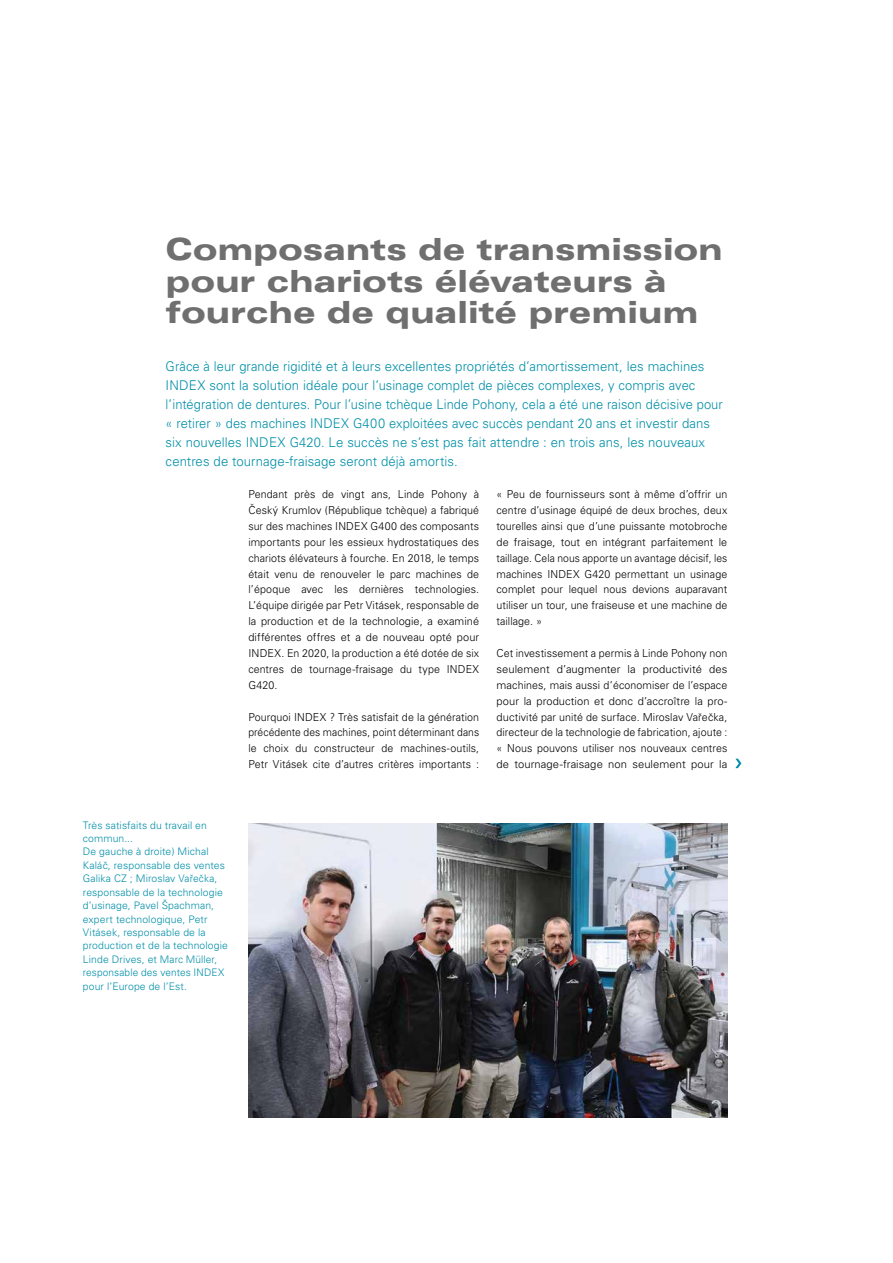
<style>
.page{position:relative;width:893px;height:1263px;background:#fff}
.page>*{position:absolute;margin:0;border:0;box-sizing:border-box;transform-origin:0 0}
.t1{font:900 expanded 30.6px/31.8px "Univers";letter-spacing:-.01em;color:#706f6f}
.t2{font:300 13.5px/18.9px "Univers";letter-spacing:.005em;color:#008fa8;scale:.96 1}
.t3{font:300 10.95px/15.9px "INDEX Univers";letter-spacing:.005em;color:#000;text-align:justify}
.t4{font:300 10.35px/13.5px "Univers";letter-spacing:.01em;color:#008fa8}
.s1{font-family:"INDEX Univers"}
</style>
<div class="page">
<img style="left:248px;top:823px;width:479px;height:294px">
<svg style="left:735px;top:759px;width:6px;height:9px"></svg>
<h1 class="t1" style="left:166px;top:233px;width:559px">Composants de transmission pour chariots élévateurs à fourche de qualité premium</h1>
<p class="t2" style="left:166px;top:357px;width:582px">Grâce à leur grande rigidité et à leurs excellentes propriétés d’amortissement, les machines INDEX sont la solution idéale pour l’usinage complet de pièces complexes, y compris avec l’intégration de dentures. Pour l’usine tchèque Linde Pohony, cela a été une raison décisive pour « retirer » des machines INDEX G400 exploitées avec succès pendant 20 ans et investir dans six nouvelles INDEX G420. Le succès ne s’est pas fait attendre : en trois ans, les nouveaux centres de tournage-fraisage seront déjà amortis.</p>
<p class="t4" style="left:83px;top:818px;width:147px">Très satisfaits du travail en commun...<br>De gauche à droite) Michal<br><span class="s1">Kaláč</span>, responsable des ventes<br>Galika CZ ; Miroslav <span class="s1">Vařečka</span>, responsable de la technologie d’usinage, Pavel Špachman, expert technologique, Petr<br>Vitásek, responsable de la production et de la technologie<br>Linde Drives, et Marc Müller, responsable des ventes INDEX pour l’Europe de l’Est.</p>
<p class="t3" style="left:248px;top:486px;width:232px">Pendant près de vingt ans, Linde Pohony à Český Krumlov (République tchèque) a fabriqué sur des machines INDEX G400 des composants importants pour les essieux hydrostatiques des chariots élévateurs à fourche. En 2018, le temps était venu de renouveler le parc machines de l’époque avec les dernières technologies.<br>L’équipe dirigée par Petr Vitásek, responsable de la production et de la technologie, a examiné différentes offres et a de nouveau opté pour INDEX. En 2020, la production a été dotée de six centres de tournage-fraisage du type INDEX G420.</p>
<p class="t3" style="left:248px;top:709px;width:232px">Pourquoi INDEX ? Très satisfait de la génération précédente des machines, point déterminant dans le choix du constructeur de machines-outils, Petr Vitásek cite d’autres critères importants :</p>
<p class="t3" style="left:496px;top:486px;width:232px">« Peu de fournisseurs sont à même d’offrir un centre d’usinage équipé de deux broches, deux tourelles ainsi que d’une puissante motobroche de fraisage, tout en intégrant parfaitement le taillage. Cela nous apporte un avantage décisif, les machines INDEX G420 permettant un usinage complet pour lequel nous devions auparavant utiliser un tour, une fraiseuse et une machine de taillage. »</p>
<p class="t3" style="left:496px;top:645px;width:232px">Cet investissement a permis à Linde Pohony non seulement d’augmenter la productivité des machines, mais aussi d’économiser de l’espace pour la production et donc d’accroître la pro&shy;ductivité par unité de surface. Miroslav Vařečka, directeur de la technologie de fabrication, ajoute : « Nous pouvons utiliser nos nouveaux centres de tournage-fraisage non seulement pour la</p>
</div>
